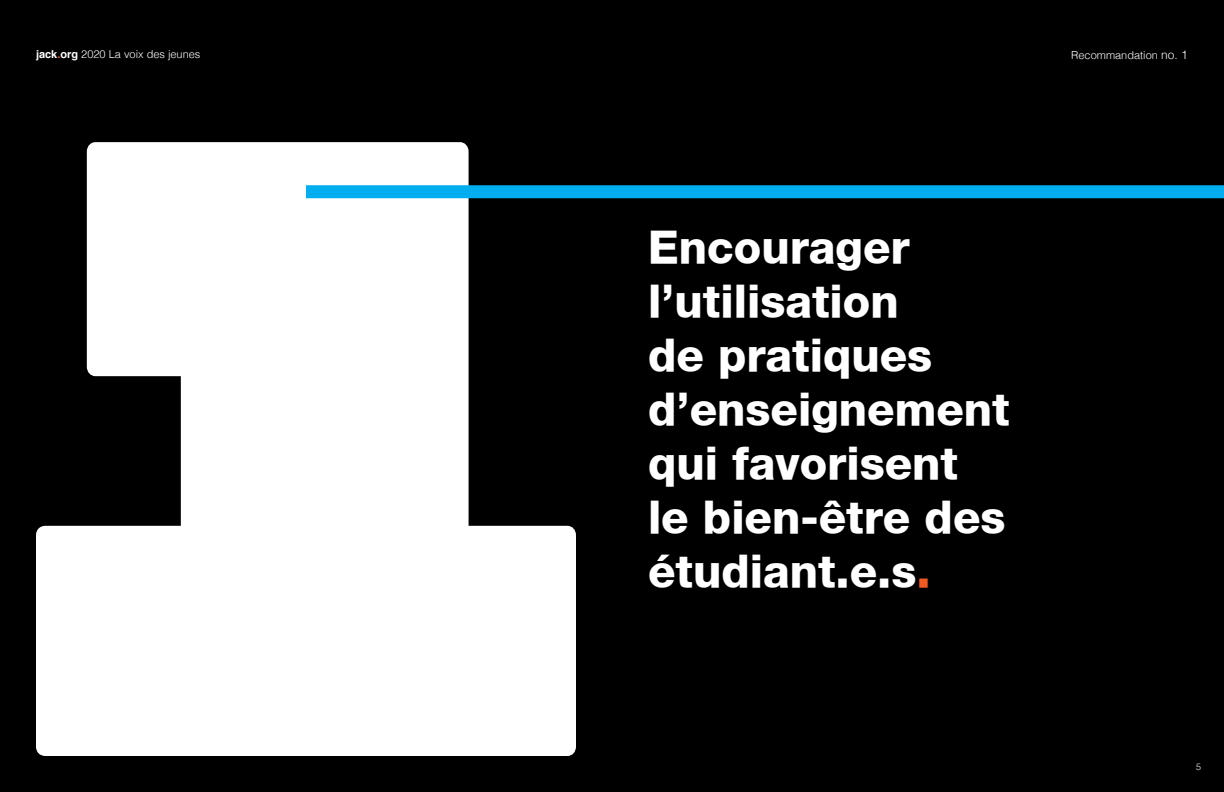
<style>
.page{position:relative;width:1224px;height:792px;background:#000}
.page>*{position:absolute;margin:0;border:0;box-sizing:border-box;transform-origin:0 0}
.t1{font:800 45px/54px "Helvetica Neue";color:#fff}
.t2{font:300 11px "Helvetica";color:#fff}
.t3{font:300 9px "Helvetica";color:#fff}
.s1{font-weight:700}
.s2{font-weight:700;color:#f05a22}
.s3{font-size:12px}
.s4{color:#f05a22}
</style>
<div class="page">
<svg style="left:36px;top:142px;width:540px;height:614px;fill:#fff"></svg>
<div style="left:306px;top:185px;width:918px;height:13px;background:#00aeef"></div>
<p class="t2" style="left:36px;top:45px;width:166px"><span class="s1">jack</span><span class="s2">.</span><span class="s1">org</span> 2020 La voix des jeunes</p>
<p class="t2" style="left:1071px;top:46px;width:118px">Recommandation <span class="s3">no. 1</span></p>
<p class="t1" style="left:648px;top:220px;width:363px">Encourager l’utilisation<br>de pratiques d’enseignement qui favorisent le bien-être des étudiant.e.s<span class="s4">.</span></p>
<p class="t3" style="left:1196px;top:759px;width:7px">5</p>
</div>
